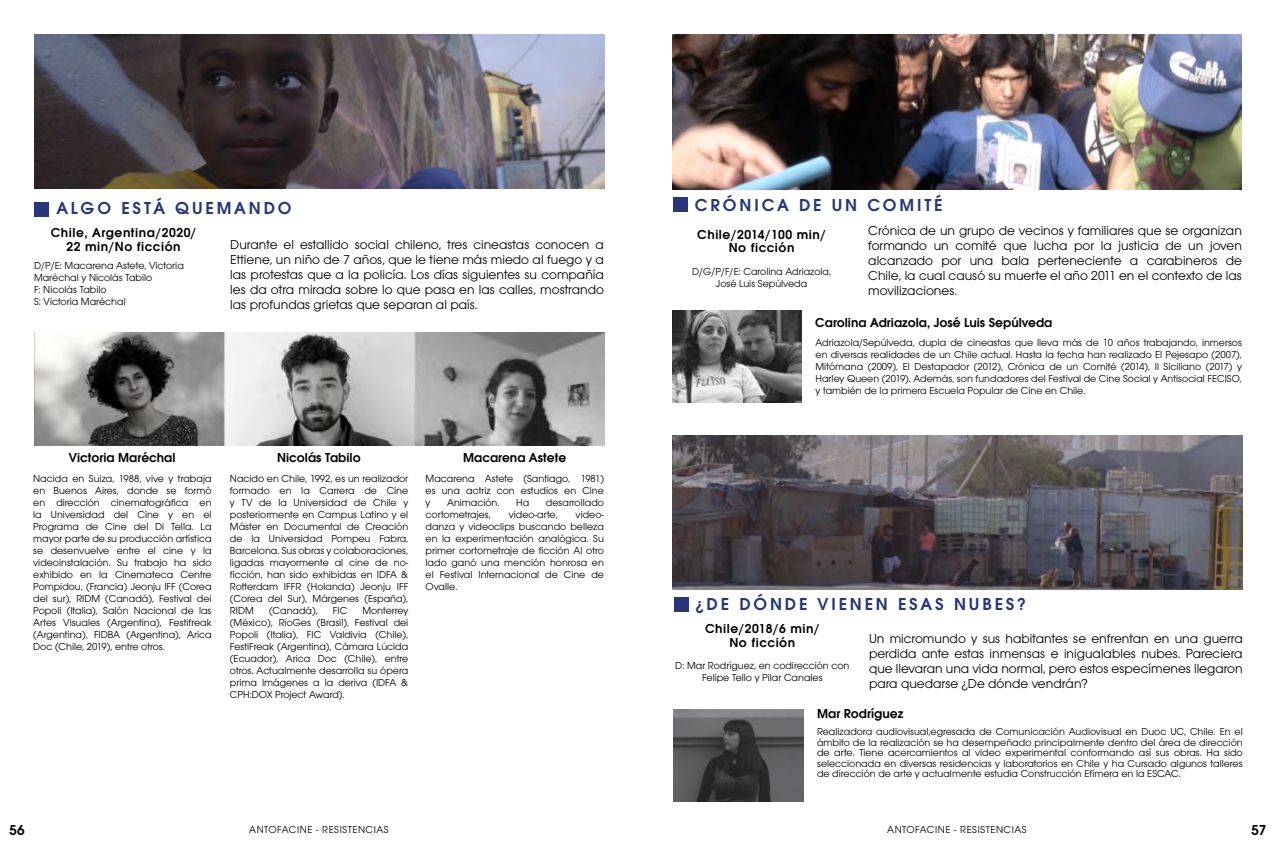
<style>
.page{position:relative;width:1276px;height:851px;background:#fff}
.page>*{position:absolute;margin:0;border:0;box-sizing:border-box;transform-origin:0 0}
.t1{font:600 18px "Avant Gard EF";letter-spacing:.16em;color:#28367a}
.t2{font:600 15px "Avant Gard EF";color:#000}
.t3{font:13.5px/15px "Avant Gard EF";color:#000;text-align:justify}
.t4{font:600 13.5px "Avant Gard EF";color:#000}
.t5{font:600 13.5px/13.5px "Avant Gard EF";letter-spacing:.04em;color:#000;text-align:center}
.t6{font:10.5px/12px "Avant Gard EF";color:#000;text-align:justify}
.t7{font:10.5px "Avant Gard EF";letter-spacing:.05em;color:#000}
</style>
<div class="page">
<div style="left:34px;top:202px;width:15px;height:15px;background:#28367a"></div>
<img style="left:35px;top:34px;width:569px;height:154px">
<img style="left:34px;top:332px;width:570px;height:113px">
<img style="left:672px;top:35px;width:570px;height:154px">
<img style="left:672px;top:310px;width:129px;height:92px">
<div style="left:673px;top:197px;width:14px;height:15px;background:#28367a"></div>
<img style="left:673px;top:435px;width:569px;height:154px">
<img style="left:673px;top:709px;width:130px;height:91px">
<div style="left:674px;top:597px;width:15px;height:14px;background:#28367a"></div>
<h1 class="t1" style="left:56px;top:197px;width:237px">ALGO ESTÁ QUEMANDO</h1>
<p class="t3" style="left:230px;top:237px;width:375px">Durante el estallido social chileno, tres cineastas conocen a Ettiene, un niño de 7 años, que le tiene más miedo al fuego y a las protestas que a la policía. Los días siguientes su compañía les da otra mirada sobre lo que pasa en las calles, mostrando las profundas grietas que separan al país.</p>
<p class="t5" style="left:51px;top:226px;width:147px">Chile, Argentina/2020/<br>22 min/No ficción</p>
<p class="t6" style="left:34px;top:259px;width:151px;text-align:left">D/P/E: Macarena Astete, Victoria<br>Maréchal y Nicolás Tabilo<br>F: Nicolás Tabilo<br>S: Victoria Maréchal</p>
<p class="t4" style="left:69px;top:449px;width:108px">Victoria Maréchal</p>
<p class="t6" style="left:33px;top:472px;width:180px">Nacida en Suiza, 1988, vive y trabaja en Buenos Aires, donde se formó en dirección cinematográfica en la Universidad del Cine y en el Programa de Cine del Di Tella. La mayor parte de su producción artística se desenvuelve entre el cine y la videoinstalación. Su trabajo ha sido exhibido en la Cinemateca Centre Pompidou, (Francia) Jeonju IFF (Corea del sur), RIDM (Canadá), Festival dei Popoli (Italia), Salón Nacional de las Artes Visuales (Argentina), Festifreak (Argentina), FIDBA (Argentina), Arica Doc (Chile, 2019), entre otros.</p>
<p class="t4" style="left:277px;top:449px;width:85px">Nicolás Tabilo</p>
<p class="t6" style="left:230px;top:472px;width:180px">Nacido en Chile, 1992, es un realizador formado en la Carrera de Cine y TV de la Universidad de Chile y posteriormente en Campus Latino y el Máster en Documental de Creación de la Universidad Pompeu Fabra, Barcelona. Sus obras y colaboraciones, ligadas mayormente al cine de no&shy;ficción, han sido exhibidas en IDFA &amp; Rotterdam IFFR (Holanda) Jeonju IFF (Corea del Sur), Márgenes (España), RIDM</p>
<p class="t6" style="left:269px;top:604px;width:50px">(Canadá),</p>
<p class="t6" style="left:333px;top:604px;width:16px">FIC</p>
<p class="t6" style="left:230px;top:604px;width:180px;text-indent:132px">Monterrey (México), RioGes (Brasil), Festival dei Popoli (Italia), FIC Valdivia (Chile), FestiFreak (Argentina), Cámara Lúcida (Ecuador), Arica Doc (Chile), entre otros. Actualmente desarrolla su ópera prima Imágenes a la deriva (IDFA &amp; CPH:DOX Project Award).</p>
<p class="t4" style="left:463px;top:449px;width:105px">Macarena Astete</p>
<p class="t6" style="left:425px;top:472px;width:180px">Macarena Astete (Santiago, 1981) es una actriz con estudios en Cine y</p>
<p class="t6" style="left:447px;top:496px;width:54px">Animación.</p>
<p class="t6" style="left:516px;top:496px;width:15px">Ha</p>
<p class="t6" style="left:546px;top:496px;width:60px">desarrollado</p>
<p class="t6" style="left:425px;top:508px;width:67px">cortometrajes,</p>
<p class="t6" style="left:509px;top:508px;width:50px">video-arte,</p>
<p class="t6" style="left:425px;top:508px;width:180px;text-indent:150px">video&shy;danza y videoclips buscando belleza en la experimentación analógica. Su primer cortometraje de ficción Al otro lado ganó una mención honrosa en el Festival Internacional de Cine de Ovalle.</p>
<h1 class="t1" style="left:695px;top:194px;width:249px">CRÓNICA DE UN COMITÉ</h1>
<p class="t5" style="left:697px;top:227px;width:130px">Chile/2014/100 min/<br>No ficción</p>
<p class="t6" style="left:692px;top:265px;width:141px;text-align:center">D/G/P/F/E: Carolina Adriazola,<br>José Luis Sepúlveda</p>
<p class="t3" style="left:868px;top:222px;width:375px">Crónica de un grupo de vecinos y familiares que se organizan formando un comité que lucha por la justicia de un joven alcanzado por una bala perteneciente a carabineros de Chile, la cual causó su muerte el año 2011 en el contexto de las movilizaciones.</p>
<p class="t4" style="left:815px;top:314px;width:239px">Carolina Adriazola, José Luis Sepúlveda</p>
<p class="t6" style="left:815px;top:336px;width:428px">Adriazola/Sepúlveda, dupla de cineastas que lleva más de 10 años trabajando, inmersos en diversas realidades de un Chile actual. Hasta la fecha han realizado El Pejesapo (2007), Mitómana (2009), El Destapador (2012), Crónica de un Comité (2014), Il Siciliano (2017) y Harley Queen (2019). Además, son fundadores del Festival de Cine Social y Antisocial FECISO, y también de la primera Escuela Popular de Cine en Chile.</p>
<h1 class="t1" style="left:695px;top:593px;width:331px">¿DE DÓNDE VIENEN ESAS NUBES?</h1>
<p class="t5" style="left:705px;top:621px;width:116px">Chile/2018/6 min/<br>No ficción</p>
<p class="t6" style="left:675px;top:660px;width:176px;text-align:center">D: Mar Rodríguez, en codirección con<br>Felipe Tello y Pilar Canales</p>
<p class="t3" style="left:869px;top:630px;width:375px">Un micromundo y sus habitantes se enfrentan en una guerra perdida ante estas inmensas e inigualables nubes. Pareciera que llevaran una vida normal, pero estos especímenes llegaron para quedarse ¿De dónde vendrán?</p>
<p class="t4" style="left:817px;top:705px;width:88px">Mar Rodríguez</p>
<p class="t6" style="left:817px;top:726px;width:427px;line-height:10.5px">Realizadora audiovisual,egresada de Comunicación Audiovisual en Duoc UC, Chile. En el ámbito de la realización se ha desempeñado principalmente dentro del área de dirección de arte. Tiene acercamientos al video experimental conformando así sus obras. Ha sido seleccionada en diversas residencias y laboratorios en Chile y ha Cursado algunos talleres de dirección de arte y actualmente estudia Construcción Efímera en la ESCAC.</p>
<h2 class="t2" style="left:10px;top:820px;width:16px">56</h2>
<p class="t7" style="left:249px;top:823px;width:141px">ANTOFACINE - RESISTENCIAS</p>
<p class="t7" style="left:887px;top:823px;width:141px">ANTOFACINE - RESISTENCIAS</p>
<h2 class="t2" style="left:1251px;top:821px;width:16px">57</h2>
</div>
